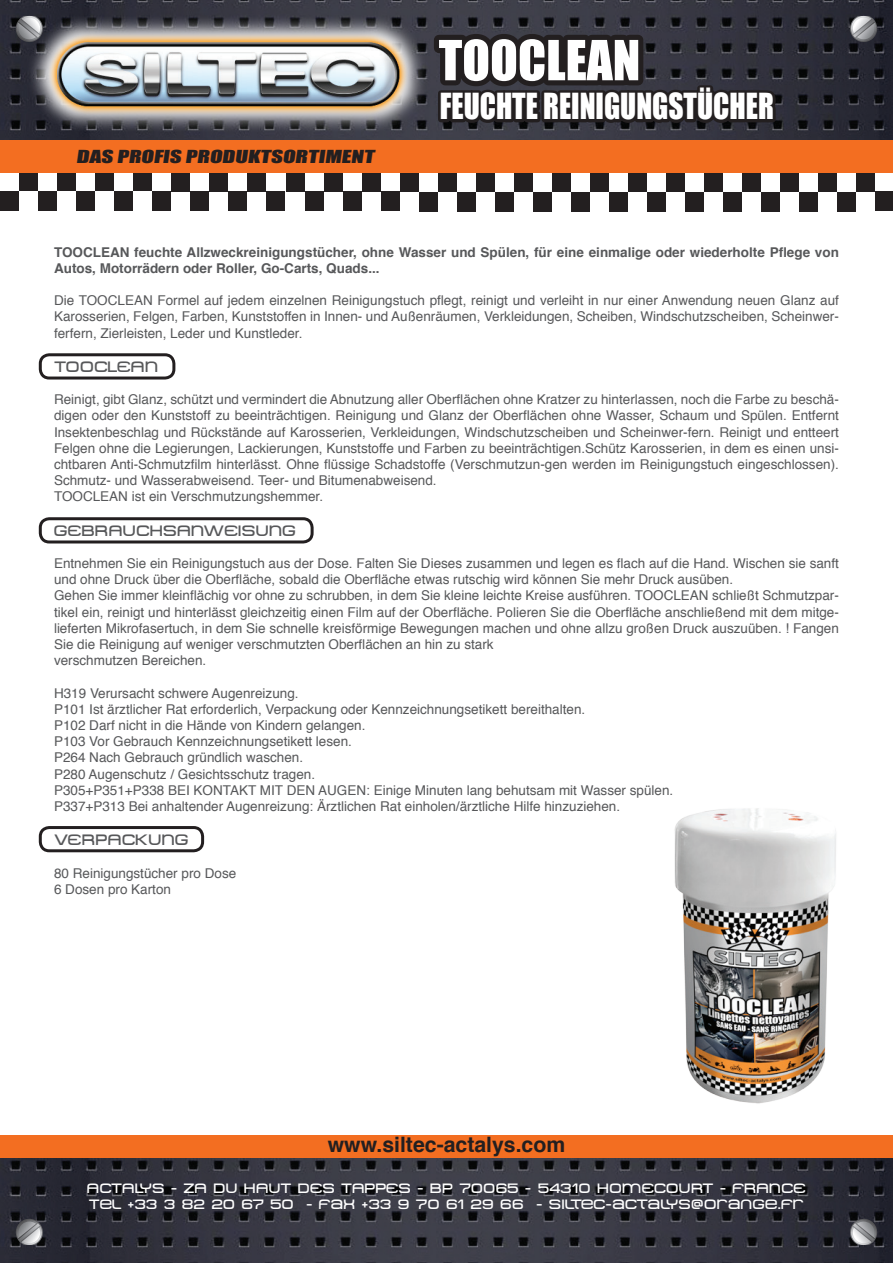
<style>
.page{position:relative;width:893px;height:1263px;background:#fff}
.page>*{position:absolute;margin:0;border:0;box-sizing:border-box;transform-origin:0 0}
.t1{font:51px "Impact";color:#fff}
.t2{font:33px "Impact";color:#fff;scale:.89 1}
.t3{font:700 21.3px "Helvetica";color:#231f20}
.t4{font:16.5px "Impact";color:#231f20;scale:1.4 1}
.t5{font:15px "Metro DF";color:#57585a}
.t6{font:13.5px/16.2px "Helvetica";color:#57585a}
.t7{font:700 13.5px/16.2px "Helvetica";color:#57585a}
.t8{font:13.5px/16.2px "Metro DF";color:#fff}
</style>
<div class="page">
<div style="left:305px;top:191px;width:19px;height:20px;background:#231f20"></div>
<div style="left:286px;top:172px;width:19px;height:19px;background:#231f20"></div>
<div style="left:324px;top:172px;width:19px;height:19px;background:#231f20"></div>
<div style="left:343px;top:191px;width:19px;height:20px;background:#231f20"></div>
<div style="left:381px;top:191px;width:19px;height:20px;background:#231f20"></div>
<div style="left:362px;top:172px;width:19px;height:19px;background:#231f20"></div>
<div style="left:400px;top:172px;width:19px;height:20px;background:#231f20"></div>
<div style="left:419px;top:192px;width:19px;height:19px;background:#231f20"></div>
<div style="left:457px;top:192px;width:19px;height:19px;background:#231f20"></div>
<div style="left:438px;top:172px;width:19px;height:20px;background:#231f20"></div>
<div style="left:476px;top:172px;width:19px;height:20px;background:#231f20"></div>
<div style="left:495px;top:192px;width:19px;height:19px;background:#231f20"></div>
<div style="left:533px;top:192px;width:19px;height:19px;background:#231f20"></div>
<div style="left:514px;top:172px;width:19px;height:20px;background:#231f20"></div>
<div style="left:552px;top:172px;width:19px;height:20px;background:#231f20"></div>
<div style="left:571px;top:192px;width:19px;height:19px;background:#231f20"></div>
<div style="left:609px;top:192px;width:19px;height:19px;background:#231f20"></div>
<div style="left:590px;top:172px;width:19px;height:20px;background:#231f20"></div>
<div style="left:628px;top:172px;width:19px;height:20px;background:#231f20"></div>
<div style="left:647px;top:192px;width:19px;height:19px;background:#231f20"></div>
<div style="left:685px;top:192px;width:19px;height:19px;background:#231f20"></div>
<div style="left:666px;top:172px;width:19px;height:20px;background:#231f20"></div>
<div style="left:704px;top:172px;width:19px;height:20px;background:#231f20"></div>
<div style="left:723px;top:192px;width:19px;height:19px;background:#231f20"></div>
<div style="left:760px;top:192px;width:19px;height:19px;background:#231f20"></div>
<div style="left:742px;top:172px;width:18px;height:20px;background:#231f20"></div>
<div style="left:780px;top:172px;width:19px;height:20px;background:#231f20"></div>
<div style="left:799px;top:192px;width:19px;height:19px;background:#231f20"></div>
<div style="left:837px;top:192px;width:19px;height:19px;background:#231f20"></div>
<div style="left:818px;top:172px;width:19px;height:20px;background:#231f20"></div>
<div style="left:856px;top:172px;width:18px;height:19px;background:#231f20"></div>
<div style="left:874px;top:191px;width:19px;height:20px;background:#231f20"></div>
<div style="left:247px;top:172px;width:19px;height:20px;background:#231f20"></div>
<div style="left:266px;top:192px;width:19px;height:19px;background:#231f20"></div>
<div style="left:228px;top:192px;width:19px;height:19px;background:#231f20"></div>
<div style="left:209px;top:172px;width:19px;height:20px;background:#231f20"></div>
<div style="left:171px;top:172px;width:19px;height:20px;background:#231f20"></div>
<div style="left:190px;top:192px;width:19px;height:19px;background:#231f20"></div>
<div style="left:152px;top:191px;width:19px;height:19px;background:#231f20"></div>
<div style="left:133px;top:172px;width:19px;height:19px;background:#231f20"></div>
<div style="left:95px;top:172px;width:19px;height:19px;background:#231f20"></div>
<div style="left:114px;top:191px;width:19px;height:19px;background:#231f20"></div>
<div style="left:76px;top:191px;width:19px;height:19px;background:#231f20"></div>
<div style="left:57px;top:172px;width:19px;height:19px;background:#231f20"></div>
<div style="left:19px;top:172px;width:19px;height:19px;background:#231f20"></div>
<div style="left:38px;top:191px;width:19px;height:19px;background:#231f20"></div>
<div style="left:0;top:191px;width:19px;height:19px;background:#231f20"></div>
<img style="left:0;top:0;width:893px;height:140px">
<img style="left:0;top:1158px;width:893px;height:105px">
<div style="left:0;top:140px;width:893px;height:33px;background:#f36e21"></div>
<svg style="left:14px;top:16px;width:14px;height:28px"></svg>
<svg style="left:848px;top:1219px;width:31px;height:26px"></svg>
<svg style="left:848px;top:16px;width:31px;height:28px"></svg>
<svg style="left:14px;top:1219px;width:31px;height:26px"></svg>
<svg style="left:28px;top:14px;width:398px;height:119px;background:#3c3d45"></svg>
<img style="left:25px;top:26px;width:404px;height:98px">
<div style="left:0;top:1135px;width:893px;height:23px;background:#f36e21"></div>
<svg style="left:429px;top:0;width:352px;height:140px;background:#2d2c32"></svg>
<div style="left:39px;top:353px;width:136px;height:26px;border:3px solid #231f20;border-radius:9px"></div>
<div style="left:39px;top:517px;width:275px;height:26px;border:3px solid #231f20;border-radius:9px"></div>
<div style="left:39px;top:826px;width:165px;height:26px;border:3px solid #231f20;border-radius:9px"></div>
<img style="left:674px;top:808px;width:162px;height:296px">
<p class="t4" style="left:76px;top:144px;width:217px">DAS PROFIS PRODUKTSORTIMENT</p>
<h1 class="t1" style="left:439px;top:21px;width:203px">TOOCLEAN</h1>
<h2 class="t2" style="left:440px;top:81px;width:377px">FEUCHTE REINIGUNGSTÜCHER</h2>
<p class="t7" style="left:54px;top:244px;width:786px">TOOCLEAN feuchte Allzweckreinigungstücher, ohne Wasser und Spülen, für eine einmalige oder wiederholte Pflege von<br>Autos, Motorrädern oder Roller, Go-Carts, Quads...</p>
<p class="t6" style="left:54px;top:293px;width:786px;text-align:justify">Die TOOCLEAN Formel auf jedem einzelnen Reinigungstuch pflegt, reinigt und verleiht in nur einer Anwendung neuen Glanz auf Karosserien, Felgen, Farben, Kunststoffen in Innen- und Außenräumen, Verkleidungen, Scheiben, Windschutzscheiben, Scheinwer&shy;ferfern, Zierleisten, Leder und Kunstleder.</p>
<p class="t5" style="left:54px;top:358px;width:106px">TOOCLEAN</p>
<p class="t6" style="left:54px;top:392px;width:786px">Reinigt, gibt Glanz, schützt und vermindert die Abnutzung aller Oberflächen ohne Kratzer zu hinterlassen, noch die Farbe zu beschä&shy;digen oder den Kunststoff zu beeinträchtigen. Reinigung und Glanz der Oberflächen ohne Wasser, Schaum und Spülen. Entfernt Insektenbeschlag und Rückstände auf Karosserien, Verkleidungen, Windschutzscheiben und Scheinwer-fern. Reinigt und entteert Felgen ohne die Legierungen, Lackierungen, Kunststoffe und Farben zu beeinträchtigen.Schütz Karosserien, in dem es einen unsi&shy;chtbaren Anti-Schmutzfilm hinterlässt. Ohne flüssige Schadstoffe (Verschmutzun-gen werden im Reinigungstuch eingeschlossen).<br>Schmutz- und Wasserabweisend. Teer- und Bitumenabweisend.<br>TOOCLEAN ist ein Verschmutzungshemmer.</p>
<p class="t5" style="left:54px;top:522px;width:244px">GEBRAUCHSANWEISUNG</p>
<p class="t6" style="left:54px;top:556px;width:786px">Entnehmen Sie ein Reinigungstuch aus der Dose. Falten Sie Dieses zusammen und legen es flach auf die Hand. Wischen sie sanft und ohne Druck über die Oberfläche, sobald die Oberfläche etwas rutschig wird können Sie mehr Druck ausüben.<br>Gehen Sie immer kleinflächig vor ohne zu schrubben, in dem Sie kleine leichte Kreise ausführen. TOOCLEAN schließt Schmutzpar&shy;tikel ein, reinigt und hinterlässt gleichzeitig einen Film auf der Oberfläche. Polieren Sie die Oberfläche anschließend mit dem mitge&shy;lieferten Mikrofasertuch, in dem Sie schnelle kreisförmige Bewegungen machen und ohne allzu großen Druck auszuüben. ! Fangen Sie die Reinigung auf weniger verschmutzten Oberflächen an hin zu stark<br>verschmutzen Bereichen.</p>
<p class="t6" style="left:54px;top:685px;width:621px">H319 Verursacht schwere Augenreizung.<br>P101 Ist ärztlicher Rat erforderlich, Verpackung oder Kennzeichnungsetikett bereithalten.<br>P102 Darf nicht in die Hände von Kindern gelangen.<br>P103 Vor Gebrauch Kennzeichnungsetikett lesen.<br>P264 Nach Gebrauch gründlich waschen.<br>P280 Augenschutz / Gesichtsschutz tragen.<br>P305+P351+P338 BEI KONTAKT MIT DEN AUGEN: Einige Minuten lang behutsam mit Wasser spülen.<br>P337+P313 Bei anhaltender Augenreizung: Ärztlichen Rat einholen/ärztliche Hilfe hinzuziehen.</p>
<p class="t5" style="left:54px;top:832px;width:136px">VERPACKUNG</p>
<p class="t6" style="left:54px;top:865px;width:184px">80 Reinigungstücher pro Dose<br>6 Dosen pro Karton</p>
<h3 class="t3" style="left:328px;top:1127px;width:239px">www.siltec-actalys.com</h3>
<p class="t8" style="left:87px;top:1180px;width:721px">ACTALYS - ZA DU HAUT DES TAPPES - BP 70065 - 54310 HOMECOURT - FRANCE<br>TEL +33 3 82 20 67 50 - FAX +33 9 70 61 29 66 - SILTEC-ACTALYS@ORANGE.FR</p>
</div>
